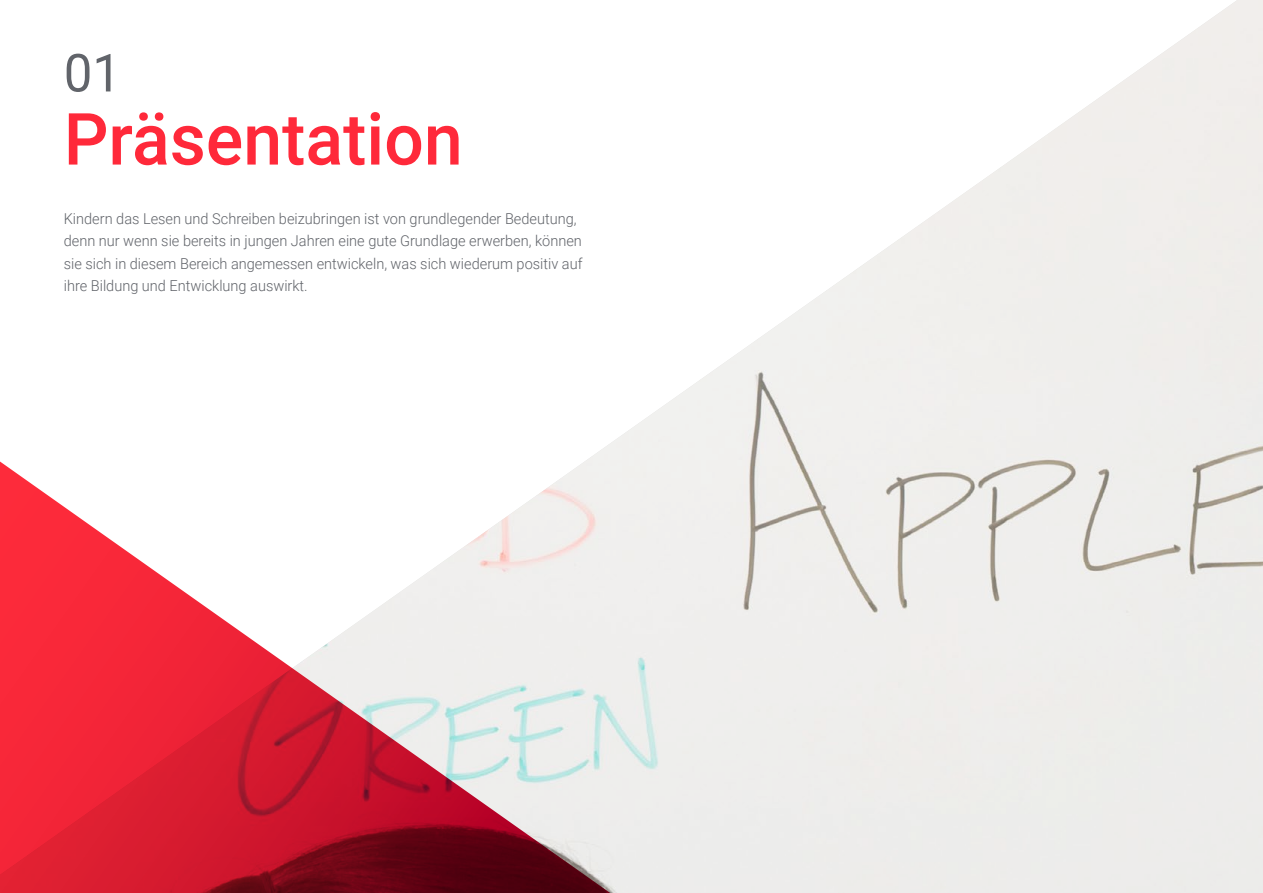
<style>
.page{position:relative;width:1263px;height:893px;background:#fff}
.page>*{position:absolute;margin:0;border:0;box-sizing:border-box;transform-origin:0 0}
.t1{font:500 72px "Roboto";color:#ff293a}
.t2{font:52.5px "Roboto";color:#61646a}
.t3{font:300 15px/22.5px "Roboto";color:#61646a}
</style>
<div class="page">
<img style="left:607px;top:0;width:656px;height:893px">
<svg style="left:0;top:446px;width:640px;height:447px"></svg>
<h2 class="t2" style="left:64px;top:36px;width:59px">01</h2>
<h1 class="t1" style="left:64px;top:89px;width:400px">Präsentation</h1>
<p class="t3" style="left:64px;top:207px;width:520px">Kindern das Lesen und Schreiben beizubringen ist von grundlegender Bedeutung, denn nur wenn sie bereits in jungen Jahren eine gute Grundlage erwerben, können sie sich in diesem Bereich angemessen entwickeln, was sich wiederum positiv auf ihre Bildung und Entwicklung auswirkt.</p>
</div>
